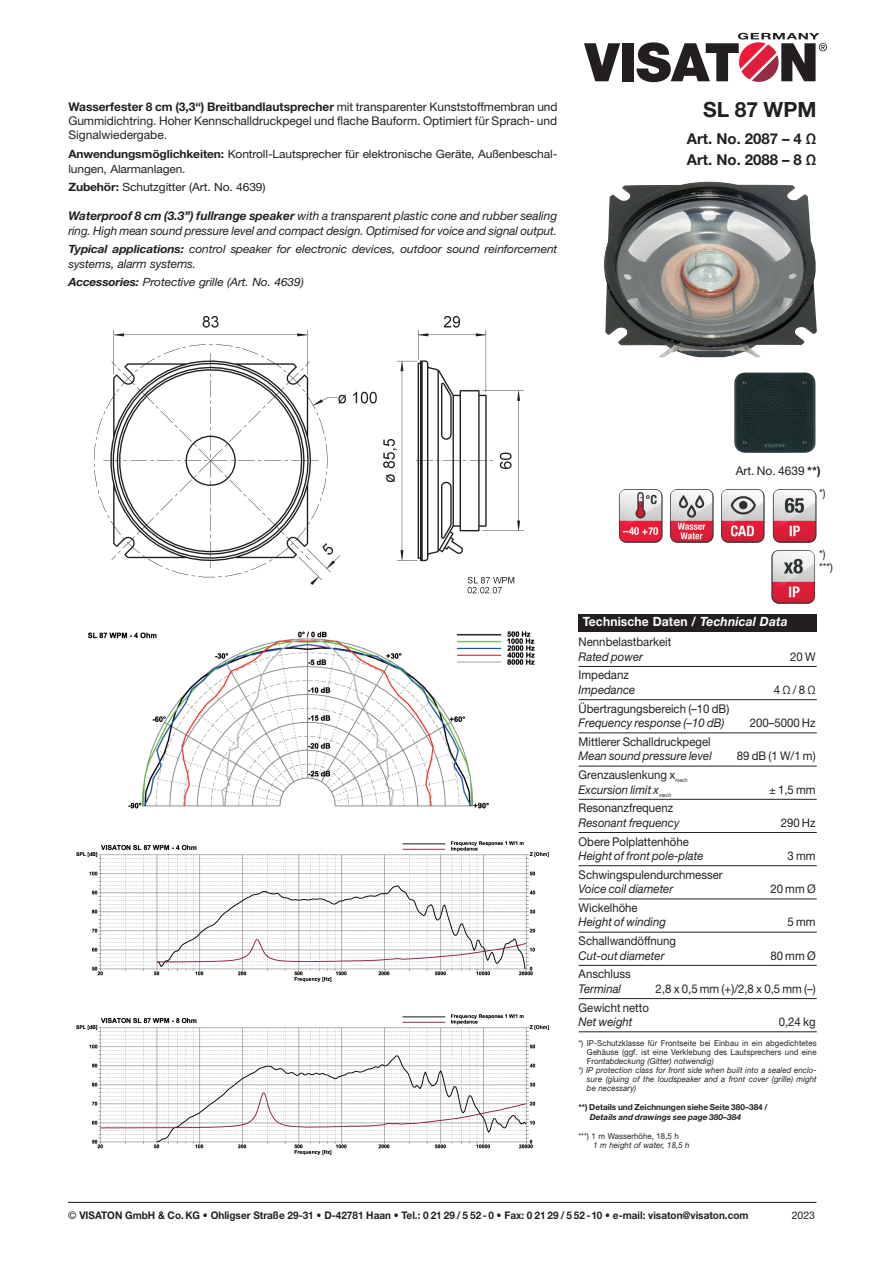
<style>
.page{position:relative;width:893px;height:1263px;background:#fff}
.page>*{position:absolute;margin:0;border:0;box-sizing:border-box;transform-origin:0 0}
.t1{font:700 21px "Helvetica Neue LT Std";color:#231f20}
.t2{font:700 15px/21px "Helvetica Neue LT Std";color:#231f20}
.t3{font:700 12.75px "Helvetica Neue LT Std";letter-spacing:.01em;color:#fff;scale:.95 1}
.t4{font:12px "Helvetica Neue LT Std";color:#231f20;scale:.95 1}
.t5{font:12px/14.4px "Helvetica Neue LT Std";color:#231f20;text-align:justify}
.t6{font:italic 12px "Helvetica Neue LT Std";color:#231f20;scale:.95 1}
.t7{font:italic 12px/14.4px "Helvetica Neue LT Std";color:#231f20}
.t8{font:11.4px/14.4px "Helvetica Neue LT Std";letter-spacing:-.01em;color:#231f20;scale:1.05 1}
.t9{font:italic 11.4px "Helvetica Neue LT Std";letter-spacing:-.01em;color:#231f20;scale:1.05 1}
.t10{font:11.25px/13.5px "Helvetica Neue LT Std";color:#231f20;scale:.95 1}
.t11{font:700 10.5px "Helvetica Neue LT Std";color:#231f20;scale:.95 1}
.t12{font:10.5px "Helvetica Neue LT Std";color:#231f20}
.t13{font:italic 8.25px "Helvetica Neue LT Std";letter-spacing:.01em;color:#231f20;scale:.95 1}
.t14{font:8.25px "Helvetica Neue LT Std";letter-spacing:.01em;color:#231f20;scale:.95 1}
.t15{font:700 8.25px "Helvetica Neue LT Std";color:#231f20}
.t16{font:italic 700 8.25px "Helvetica Neue LT Std";color:#231f20}
.t17{font:5.25px "Helvetica Neue LT Std";color:#231f20;scale:.95 1}
.t18{font:italic 5.25px "Helvetica Neue LT Std";color:#231f20;scale:.95 1}
.s1{font-weight:700}
.s2{font-size:11.4px}
.s3{font-style:italic}
.s4{font-style:normal}
.s5{font-weight:400}
</style>
<div class="page">
<svg style="left:584px;top:43px;width:36px;height:38px"></svg>
<div style="left:622px;top:43px;width:12px;height:38px;background:#231f20"></div>
<svg style="left:636px;top:33px;width:191px;height:50px"></svg>
<hr style="left:68px;top:1202px;width:748px;height:1px;background:#231f20">
<div style="left:578px;top:614px;width:239px;height:17px;background:#231f20"></div>
<hr style="left:579px;top:666px;width:238px;height:1px;background:#231f20">
<hr style="left:579px;top:699px;width:238px;height:1px;background:#231f20">
<hr style="left:579px;top:733px;width:238px;height:1px;background:#231f20">
<hr style="left:579px;top:766px;width:238px;height:1px;background:#231f20">
<hr style="left:579px;top:799px;width:238px;height:1px;background:#231f20">
<hr style="left:579px;top:832px;width:238px;height:1px;background:#231f20">
<hr style="left:579px;top:865px;width:238px;height:1px;background:#231f20">
<hr style="left:579px;top:899px;width:238px;height:1px;background:#231f20">
<hr style="left:579px;top:932px;width:238px;height:1px;background:#231f20">
<hr style="left:579px;top:965px;width:238px;height:1px;background:#231f20">
<hr style="left:579px;top:998px;width:238px;height:1px;background:#231f20">
<hr style="left:579px;top:1031px;width:238px;height:1px;background:#231f20">
<img style="left:604px;top:182px;width:213px;height:175px">
<img style="left:619px;top:489px;width:44px;height:54px">
<img style="left:670px;top:489px;width:44px;height:54px">
<img style="left:721px;top:489px;width:44px;height:54px">
<img style="left:734px;top:372px;width:81px;height:81px">
<img style="left:773px;top:489px;width:43px;height:54px">
<img style="left:771px;top:550px;width:7px;height:53px">
<img style="left:94px;top:316px;width:430px;height:278px">
<img style="left:87px;top:631px;width:448px;height:178px">
<img style="left:76px;top:841px;width:473px;height:141px">
<img style="left:76px;top:1014px;width:473px;height:141px">
<p class="t5" style="left:68px;top:99px;width:491px"><span class="s1">Wasserfester 8 cm (3,3“) Breitbandlautsprecher</span> mit transparenter Kunststoffmembran und Gummidichtring. Hoher Kennschalldruckpegel und flache Bauform. Optimiert für Sprach- und Signalwiedergabe.</p>
<p class="t8" style="left:68px;top:147px;width:467px"><span class="s1">Anwendungsmöglichkeiten:</span> Kontroll-Lautsprecher für elektronische Geräte, Außenbeschal&shy;lungen, Alarmanlagen.</p>
<p class="t8" style="left:68px;top:180px;width:189px"><span class="s1">Zubehör:</span> Schutzgitter (Art. No. 4639)</p>
<p class="t7" style="left:68px;top:208px;width:491px"><span class="s1">Waterproof 8 cm (3.3”) fullrange speaker</span> with a transparent plastic cone and rubber sealing ring. High mean sound pressure level and compact design. Optimised for voice and signal output.</p>
<p class="t9" style="left:68px;top:242px;width:467px"><span class="s1">Typical applications:</span> control speaker for electronic devices, outdoor sound reinforcement</p>
<p class="t7" style="left:68px;top:256px;width:129px"><span class="s2">systems,</span> alarm systems.</p>
<p class="t9" style="left:68px;top:275px;width:226px"><span class="s1">Accessories:</span> Protective grille (Art. No. 4639)</p>
<h1 class="t1" style="left:703px;top:97px;width:115px">SL 87 WPM</h1>
<p class="t2" style="left:687px;top:128px;width:131px">Art. No. 2087 – 4 Ω<br>Art. No. 2088 – 8 Ω</p>
<p class="t5" style="left:736px;top:463px;width:86px">Art. No. 4639 <span class="s1">**)</span></p>
<p class="t10" style="left:819px;top:486px;width:8px">*)</p>
<p class="t10" style="left:819px;top:547px;width:16px">*) ***)</p>
<p class="t3" style="left:583px;top:614px;width:217px">Technische Daten / <span class="s3">Technical Data</span></p>
<p class="t4" style="left:579px;top:635px;width:99px">Nennbelastbarkeit</p>
<p class="t6" style="left:579px;top:649px;width:69px">Rated power</p>
<p class="t4" style="left:790px;top:649px;width:28px">20 W</p>
<p class="t4" style="left:579px;top:668px;width:54px">Impedanz</p>
<p class="t6" style="left:579px;top:682px;width:61px">Impedance</p>
<p class="t4" style="left:774px;top:682px;width:45px">4 Ω / 8 Ω</p>
<p class="t4" style="left:579px;top:701px;width:160px">Übertragungsbereich (–10 dB)</p>
<p class="t6" style="left:579px;top:716px;width:155px">Frequency response (–10 dB)</p>
<p class="t4" style="left:750px;top:716px;width:71px">200–5000 Hz</p>
<p class="t4" style="left:579px;top:734px;width:141px">Mittlerer Schalldruckpegel</p>
<p class="t6" style="left:579px;top:749px;width:142px">Mean sound pressure level</p>
<p class="t4" style="left:737px;top:749px;width:84px">89 dB (1 W/1 m)</p>
<p class="t4" style="left:579px;top:768px;width:103px">Grenzauslenkung x</p>
<p class="t17" style="left:675px;top:777px;width:15px">mech</p>
<p class="t6" style="left:579px;top:782px;width:86px">Excursion limit x</p>
<p class="t18" style="left:659px;top:791px;width:15px">mech</p>
<p class="t4" style="left:769px;top:782px;width:51px">± 1,5 mm</p>
<p class="t4" style="left:579px;top:801px;width:101px">Resonanzfrequenz</p>
<p class="t6" style="left:579px;top:815px;width:108px">Resonant frequency</p>
<p class="t4" style="left:781px;top:815px;width:38px">290 Hz</p>
<p class="t4" style="left:579px;top:834px;width:118px">Obere Polplattenhöhe</p>
<p class="t6" style="left:579px;top:848px;width:133px">Height of front pole-plate</p>
<p class="t4" style="left:788px;top:848px;width:31px">3 mm</p>
<p class="t4" style="left:579px;top:867px;width:153px">Schwingspulendurchmesser</p>
<p class="t6" style="left:579px;top:882px;width:101px">Voice coil diameter</p>
<p class="t4" style="left:770px;top:882px;width:49px">20 mm Ø</p>
<p class="t4" style="left:579px;top:900px;width:64px">Wickelhöhe</p>
<p class="t6" style="left:579px;top:915px;width:94px">Height of winding</p>
<p class="t4" style="left:788px;top:915px;width:31px">5 mm</p>
<p class="t4" style="left:579px;top:934px;width:104px">Schallwandöffnung</p>
<p class="t6" style="left:579px;top:948px;width:92px">Cut-out diameter</p>
<p class="t4" style="left:770px;top:948px;width:49px">80 mm Ø</p>
<p class="t4" style="left:579px;top:967px;width:56px">Anschluss</p>
<p class="t6" style="left:579px;top:981px;width:46px">Terminal</p>
<p class="t4" style="left:656px;top:981px;width:170px">2,8 x 0,5 mm (+)/2,8 x 0,5 mm (–)</p>
<p class="t4" style="left:579px;top:1000px;width:76px">Gewicht netto</p>
<p class="t6" style="left:579px;top:1014px;width:58px">Net weight</p>
<p class="t4" style="left:779px;top:1014px;width:40px">0,24 kg</p>
<p class="t14" style="left:578px;top:1038px;width:252px">*) IP-Schutzklasse für Frontseite bei Einbau in ein abgedichtetes</p>
<p class="t14" style="left:587px;top:1047px;width:243px">Gehäuse (ggf. ist eine Verklebung des Lautsprechers und eine</p>
<p class="t13" style="left:587px;top:1056px;width:135px"><span class="s4">Fro</span>ntabdeckung (Gitter) notwendig)</p>
<p class="t13" style="left:578px;top:1065px;width:252px">*) IP protection class for front side when built into a sealed enclo-</p>
<p class="t13" style="left:587px;top:1074px;width:243px">sure (gluing of the loudspeaker and a front cover (grille) might</p>
<p class="t13" style="left:587px;top:1083px;width:53px">be necessary)</p>
<p class="t15" style="left:578px;top:1102px;width:191px">**) Details und Zeichnungen siehe Seite 380–384 /</p>
<p class="t16" style="left:590px;top:1112px;width:153px">Details and drawings see page 380–384</p>
<p class="t14" style="left:578px;top:1131px;width:107px">***) 1 m Wasserhöhe, 18,5 h</p>
<p class="t13" style="left:593px;top:1140px;width:103px">1 m height of water, 18,5 h</p>
<p class="t11" style="left:68px;top:1209px;width:718px"><span class="s5">©</span> VISATON GmbH &amp; Co. KG • Ohligser Straße 29-31 • D-42781 Haan • Tel.: 0 21 29 / 5 52- 0 • Fax: 0 21 29 / 5 52 -10 • e-mail: visaton@visaton.com</p>
<p class="t12" style="left:792px;top:1209px;width:25px">2023</p>
</div>
